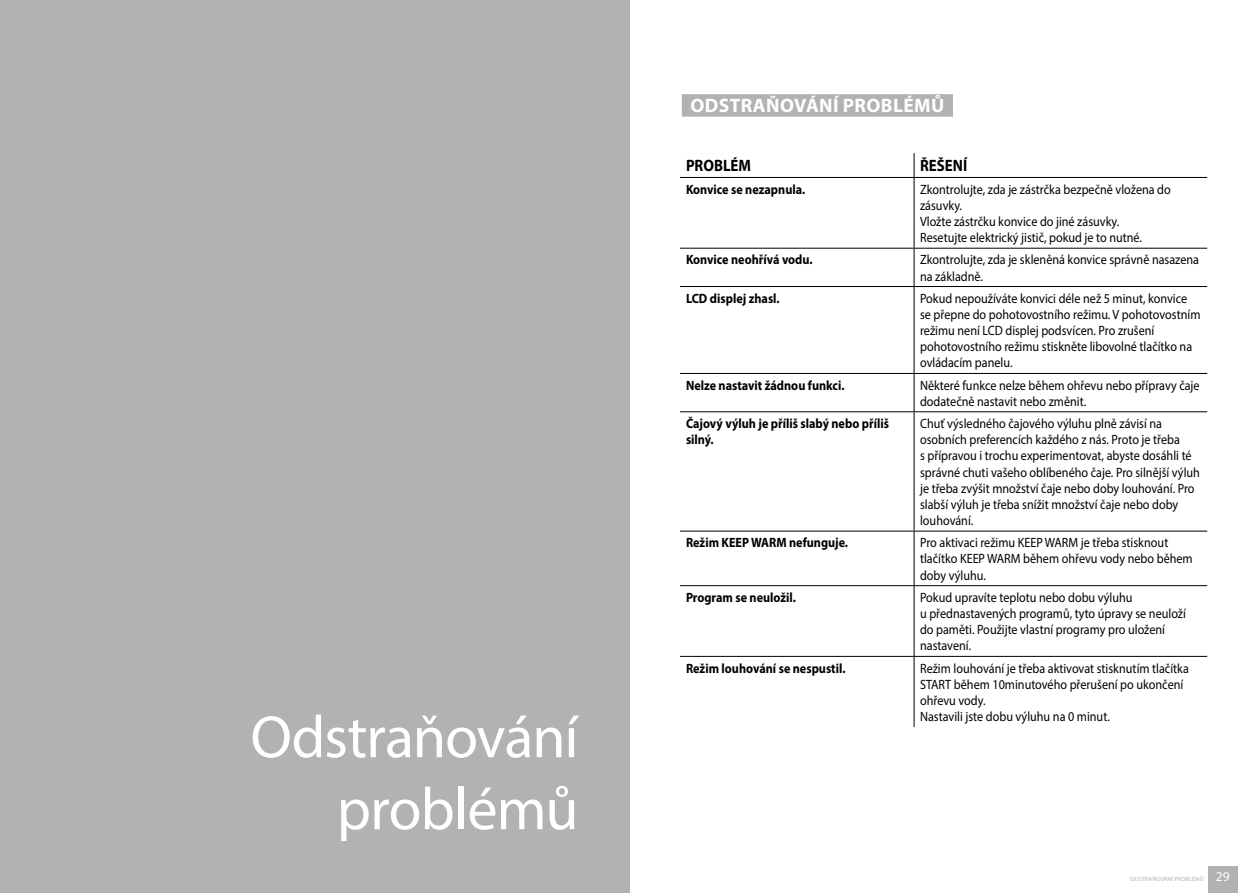
<style>
.page{position:relative;width:1259px;height:893px;background:#fff}
.page>*{position:absolute;margin:0;border:0;box-sizing:border-box;transform-origin:0 0}
.t1{font:60px/72px "Myriad Pro";letter-spacing:-.015em;color:#fff;text-align:right}
.t2{font:700 19.5px "Myriad Pro";color:#fff}
.t3{font:700 16.5px "Myriad Pro";color:#000;scale:.9 1}
.t4{font:13.5px/16.2px "Myriad Pro";color:#000;scale:.9 1}
.t5{font:700 13.5px/16.2px "Myriad Pro";color:#000;scale:.9 1}
.t6{font:13.5px "Myriad Pro";color:#fff}
.t7{font:6px "Myriad Pro";letter-spacing:.02em;color:#b3b2b2}
</style>
<div class="page">
<div style="left:1208px;top:866px;width:29px;height:27px;background:#b3b2b2"></div>
<div style="left:0;top:0;width:629px;height:893px;background:#b3b2b2"></div>
<div style="left:682px;top:94px;width:271px;height:23px;background:#b3b2b2"></div>
<svg style="left:913px;top:153px;width:1px;height:24px"></svg>
<hr style="left:680px;top:177px;width:234px;height:1px;background:#000">
<hr style="left:914px;top:177px;width:293px;height:1px;background:#000">
<hr style="left:913px;top:178px;width:1px;height:70px;background:#000">
<hr style="left:680px;top:248px;width:234px;height:1px;background:#000">
<hr style="left:914px;top:248px;width:293px;height:1px;background:#000">
<hr style="left:913px;top:249px;width:1px;height:37px;background:#000">
<hr style="left:680px;top:286px;width:234px;height:1px;background:#000">
<hr style="left:914px;top:286px;width:293px;height:1px;background:#000">
<hr style="left:913px;top:287px;width:1px;height:86px;background:#000">
<hr style="left:680px;top:373px;width:234px;height:1px;background:#000">
<hr style="left:914px;top:373px;width:293px;height:1px;background:#000">
<hr style="left:913px;top:374px;width:1px;height:37px;background:#000">
<hr style="left:680px;top:411px;width:234px;height:1px;background:#000">
<hr style="left:914px;top:411px;width:293px;height:1px;background:#000">
<hr style="left:913px;top:412px;width:1px;height:119px;background:#000">
<hr style="left:680px;top:531px;width:234px;height:1px;background:#000">
<hr style="left:914px;top:531px;width:293px;height:1px;background:#000">
<hr style="left:913px;top:531px;width:1px;height:54px;background:#000">
<hr style="left:680px;top:585px;width:234px;height:1px;background:#000">
<hr style="left:914px;top:585px;width:293px;height:1px;background:#000">
<hr style="left:913px;top:586px;width:1px;height:70px;background:#000">
<hr style="left:680px;top:656px;width:234px;height:1px;background:#000">
<hr style="left:914px;top:656px;width:293px;height:1px;background:#000">
<hr style="left:913px;top:657px;width:1px;height:70px;background:#000">
<h1 class="t1" style="left:250px;top:700px;width:329px">Odstraňování problémů</h1>
<h2 class="t2" style="left:690px;top:93px;width:28px">Odstraňování</h2>
<h2 class="t2" style="left:843px;top:93px;width:14px">problémů</h2>
<p class="t3" style="left:686px;top:155px;width:74px">PROBLÉM</p>
<p class="t3" style="left:920px;top:155px;width:54px">ŘEŠENÍ</p>
<p class="t5" style="left:686px;top:180px;width:134px">Konvice se nezapnula.</p>
<p class="t4" style="left:920px;top:181px;width:280px">Zkontrolujte, zda je zástrčka bezpečně vložena do zásuvky.<br>Vložte zástrčku konvice do jiné zásuvky.<br>Resetujte elektrický jistič, pokud je to nutné.</p>
<p class="t5" style="left:686px;top:251px;width:142px">Konvice neohřívá vodu.</p>
<p class="t4" style="left:920px;top:251px;width:311px">Zkontrolujte, zda je skleněná konvice správně nasazena na základně.</p>
<p class="t5" style="left:686px;top:290px;width:106px">LCD displej zhasl.</p>
<p class="t4" style="left:920px;top:290px;width:313px">Pokud nepoužíváte konvici déle než 5 minut, konvice se přepne do pohotovostního režimu. V pohotovostním režimu není LCD displej podsvícen. Pro zrušení pohotovostního režimu stiskněte libovolné tlačítko na ovládacím panelu.</p>
<p class="t5" style="left:686px;top:376px;width:178px">Nelze nastavit žádnou funkci.</p>
<p class="t4" style="left:920px;top:377px;width:312px">Některé funkce nelze během ohřevu nebo přípravy čaje dodatečně nastavit nebo změnit.</p>
<p class="t5" style="left:686px;top:415px;width:227px">Čajový výluh je příliš slabý nebo příliš silný.</p>
<p class="t4" style="left:920px;top:415px;width:312px">Chuť výsledného čajového výluhu plně závisí na osobních preferencích každého z nás. Proto je třeba<br>s přípravou i trochu experimentovat, abyste dosáhli té správné chuti vašeho oblíbeného čaje. Pro silnější výluh je třeba zvýšit množství čaje nebo doby louhování. Pro slabší výluh je třeba snížit množství čaje nebo doby louhování.</p>
<p class="t5" style="left:686px;top:534px;width:182px">Režim KEEP WARM nefunguje.</p>
<p class="t4" style="left:920px;top:534px;width:304px">Pro aktivaci režimu KEEP WARM je třeba stisknout tlačítko KEEP WARM během ohřevu vody nebo během doby výluhu.</p>
<p class="t5" style="left:686px;top:589px;width:124px">Program se neuložil.</p>
<p class="t4" style="left:920px;top:589px;width:297px">Pokud upravíte teplotu nebo dobu výluhu<br>u přednastavených programů, tyto úpravy se neuloží do paměti. Použijte vlastní programy pro uložení nastavení.</p>
<p class="t5" style="left:686px;top:659px;width:179px">Režim louhování se nespustil.</p>
<p class="t4" style="left:920px;top:660px;width:300px">Režim louhování je třeba aktivovat stisknutím tlačítka START během 10minutového přerušení po ukončení ohřevu vody.<br>Nastavili jste dobu výluhu na 0 minut.</p>
<p class="t7" style="left:1130px;top:875px;width:9px">Odstra</p>
<p class="t7" style="left:1152px;top:875px;width:27px">ňování prob</p>
<p class="t7" style="left:1188px;top:875px;width:16px">lémů</p>
<p class="t6" style="left:1216px;top:868px;width:15px">29</p>
</div>
